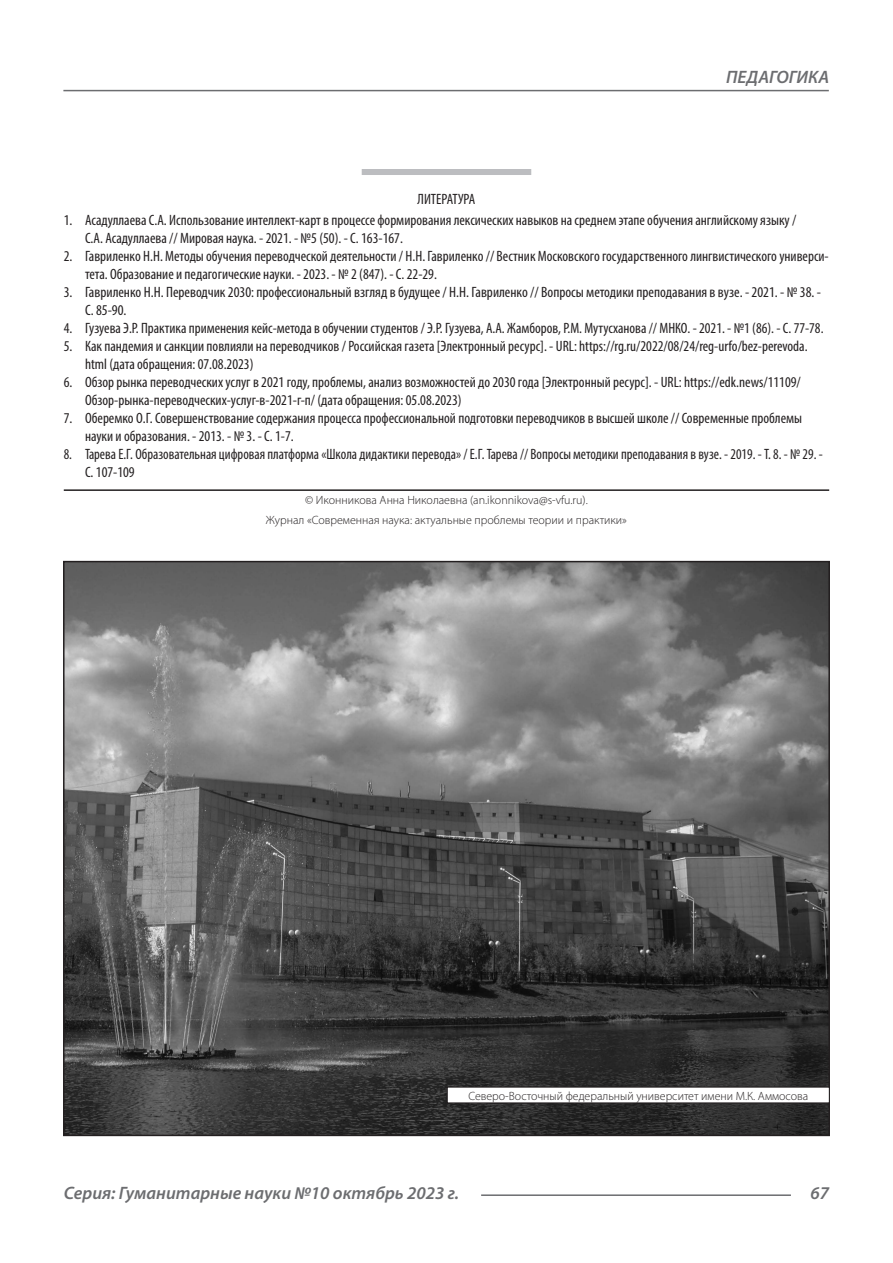
<style>
.page{position:relative;width:893px;height:1263px;background:#fff}
.page>*{position:absolute;margin:0;border:0;box-sizing:border-box;transform-origin:0 0}
.t1{font:italic 600 18px "Myriad Pro";color:#6c6d70}
.Библиография_Литерат{font:condensed 15px/18px "Myriad Pro";color:#231f20}
.Библиография_Литерат-2{font:condensed 15px/18px "Myriad Pro";color:#231f20;scale:.96 1}
.Автор_копирайт{font:300 12px "Myriad Pro";color:#231f20}
</style>
<div class="page">
<hr style="left:63px;top:90px;width:766px;height:1px;background:#6c6d70">
<hr style="left:481px;top:1194px;width:310px;height:2px;background:#6c6d70">
<div style="left:362px;top:169px;width:169px;height:6px;background:#bcbdc0"></div>
<hr style="left:64px;top:489px;width:765px;height:2px;background:#231f20">
<img style="left:66px;top:564px;width:761px;height:569px">
<div style="left:447px;top:1087px;width:382px;height:16px;background:#fff"></div>
<div style="left:447px;top:1086px;width:383px;height:17px;border:1px solid #231f20"></div>
<p class="t1" style="left:726px;top:66px;width:104px">ПЕДАГОГИКА</p>
<p class="Библиография_Литерат" style="left:418px;top:189px;width:59px">ЛИТЕРАТУРА</p>
<p class="Библиография_Литерат" style="left:85px;top:211px;width:713px;text-indent:-21px">1. Асадуллаева С.А. Использование интеллект-карт в процессе формирования лексических навыков на среднем этапе обучения английскому языку /<br>С.А. Асадуллаева // Мировая наука. - 2021. - №5 (50). - С. 163-167.</p>
<p class="Библиография_Литерат" style="left:85px;top:247px;width:745px;text-indent:-21px">2. Гавриленко Н.Н. Методы обучения переводческой деятельности / Н.Н. Гавриленко // Вестник Московского государственного лингвистического универси&shy;тета. Образование и педагогические науки. - 2023. - № 2 (847). - С. 22-29.</p>
<p class="Библиография_Литерат" style="left:85px;top:283px;width:738px;text-indent:-21px">3. Гавриленко Н.Н. Переводчик 2030: профессиональный взгляд в будущее / Н.Н. Гавриленко // Вопросы методики преподавания в вузе. - 2021. - № 38. -<br>С. 85-90.</p>
<p class="Библиография_Литерат" style="left:64px;top:319px;width:761px">4. Гузуева Э.Р. Практика применения кейс-метода в обучении студентов / Э.Р. Гузуева, А.А. Жамборов, Р.М. Мутусханова // МНКО. - 2021. - №1 (86). - С. 77-78.</p>
<p class="Библиография_Литерат" style="left:85px;top:337px;width:724px;text-indent:-21px">5. Как пандемия и санкции повлияли на переводчиков / Российская газета [Электронный ресурс]. - URL: https://rg.ru/2022/08/24/reg-urfo/bez-perevoda. html (дата обращения: 07.08.2023)</p>
<p class="Библиография_Литерат" style="left:85px;top:373px;width:717px;text-indent:-21px">6. Обзор рынка переводческих услуг в 2021 году, проблемы, анализ возможностей до 2030 года [Электронный ресурс]. - URL: https://edk.news/11109/<br>Обзор-рынка-переводческих-услуг-в-2021-г-п/ (дата обращения: 05.08.2023)</p>
<p class="Библиография_Литерат" style="left:85px;top:409px;width:719px;text-indent:-21px">7. Оберемко О.Г. Совершенствование содержания процесса профессиональной подготовки переводчиков в высшей школе // Современные проблемы науки и образования. - 2013. - № 3. - С. 1-7.</p>
<p class="Библиография_Литерат-2" style="left:85px;top:445px;width:770px;text-indent:-21px">8. Тарева Е.Г. Образовательная цифровая платформа «Школа дидактики перевода» / Е.Г. Тарева // Вопросы методики преподавания в вузе. - 2019. - Т. 8. - № 29. -<br>С. 107-109</p>
<p class="Автор_копирайт" style="left:305px;top:493px;width:284px">© Иконникова Анна Николаевна (an.ikonnikova@s-vfu.ru).</p>
<p class="Автор_копирайт" style="left:266px;top:513px;width:363px">Журнал «Современная наука: актуальные проблемы теории и практики»</p>
<p class="Автор_копирайт" style="left:468px;top:1088px;width:341px">Северо-Восточный федеральный университет имени М.К. Аммосова</p>
<p class="t1" style="left:64px;top:1182px;width:397px">Серия: Гуманитарные науки №10 октябрь 2023 г.</p>
<p class="t1" style="left:810px;top:1182px;width:20px">67</p>
</div>
